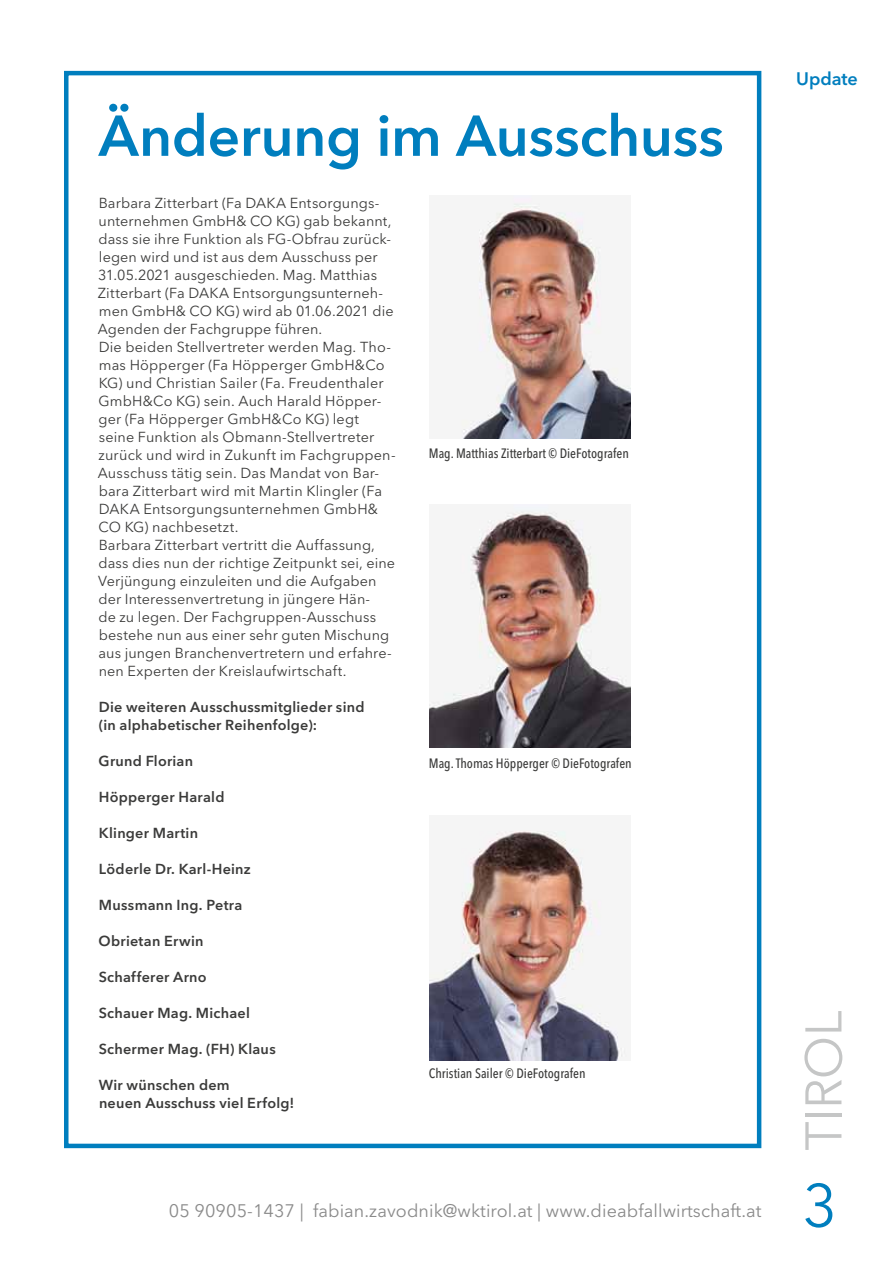
<style>
.page{position:relative;width:893px;height:1263px;background:#fff}
.page>*{position:absolute;margin:0;border:0;box-sizing:border-box;transform-origin:0 0}
.t1{font:60px "Avenir Next LT Pro";color:#007ebe}
.t2{font:600 57px "Avenir Next LT Pro";letter-spacing:-.005em;color:#007ebe}
.t3{font:51px "Avenir Next LT Pro";letter-spacing:-.01em;color:#c5c6c6}
.t4{font:18px "Avenir Next LT Pro";letter-spacing:.005em;color:#8a8a8a}
.t5{font:600 18px "Avenir Next LT Pro";letter-spacing:-.005em;color:#007ebe}
.t6{font:14.4px/18px "Avenir Next LT Pro";letter-spacing:.01em;color:#3b3b3a}
.t7{font:600 14.4px/18px "Avenir Next LT Pro";letter-spacing:.015em;color:#3b3b3a}
.t8{font:500 condensed 13.5px "Avenir Next LT Pro";color:#3b3b3a}
</style>
<div class="page">
<div style="left:64px;top:71px;width:697px;height:1077px;border:4px solid #007ebe"></div>
<img style="left:460px;top:196px;width:171px;height:243px">
<img style="left:429px;top:830px;width:198px;height:231px">
<img style="left:429px;top:505px;width:202px;height:242px">
<h2 class="t2" style="left:99px;top:101px;width:627px">Änderung im Ausschuss</h2>
<p class="t6" style="left:98px;top:194px;width:299px">Barbara Zitterbart (Fa DAKA Entsorgungs&shy;unternehmen GmbH&amp; CO KG) gab bekannt, dass sie ihre Funktion als FG-Obfrau zurück&shy;legen wird und ist aus dem Ausschuss per 31.05.2021 ausgeschieden. Mag. Matthias Zitterbart (Fa DAKA Entsorgungsunterneh&shy;men GmbH&amp; CO KG) wird ab 01.06.2021 die Agenden der Fachgruppe führen.<br>Die beiden Stellvertreter werden Mag. Tho&shy;mas Höpperger (Fa Höpperger GmbH&amp;Co KG) und Christian Sailer (Fa. Freudenthaler GmbH&amp;Co KG) sein. Auch Harald Höpper&shy;ger (Fa Höpperger GmbH&amp;Co KG) legt seine Funktion als Obmann-Stellvertreter zurück und wird in Zukunft im Fachgruppen-Ausschuss tätig sein. Das Mandat von Bar&shy;bara Zitterbart wird mit Martin Klingler (Fa DAKA Entsorgungsunternehmen GmbH&amp; CO KG) nachbesetzt.<br>Barbara Zitterbart vertritt die Auffassung, dass dies nun der richtige Zeitpunkt sei, eine Verjüngung einzuleiten und die Aufgaben der Interessenvertretung in jüngere Hän-<br>de zu legen. Der Fachgruppen-Ausschuss bestehe nun aus einer sehr guten Mischung aus jungen Branchenvertretern und erfahre&shy;nen Experten der Kreislaufwirtschaft.</p>
<p class="t7" style="left:99px;top:698px;width:267px">Die weiteren Ausschussmitglieder sind (in alphabetischer Reihenfolge):</p>
<p class="t7" style="left:99px;top:752px;width:96px">Grund Florian</p>
<p class="t7" style="left:99px;top:788px;width:127px">Höpperger Harald</p>
<p class="t7" style="left:99px;top:824px;width:101px">Klinger Martin</p>
<p class="t7" style="left:99px;top:860px;width:153px">Löderle Dr. Karl-Heinz</p>
<p class="t7" style="left:99px;top:896px;width:145px">Mussmann Ing. Petra</p>
<p class="t7" style="left:99px;top:932px;width:106px">Obrietan Erwin</p>
<p class="t7" style="left:99px;top:968px;width:110px">Schafferer Arno</p>
<p class="t7" style="left:99px;top:1004px;width:153px">Schauer Mag. Michael</p>
<p class="t7" style="left:99px;top:1040px;width:179px">Schermer Mag. (FH) Klaus</p>
<p class="t7" style="left:99px;top:1076px;width:197px">Wir wünschen dem<br>neuen Ausschuss viel Erfolg!</p>
<p class="t8" style="left:429px;top:445px;width:202px">Mag. Matthias Zitterbart © DieFotografen</p>
<p class="t8" style="left:429px;top:755px;width:204px">Mag. Thomas Höpperger © DieFotografen</p>
<p class="t8" style="left:429px;top:1065px;width:158px">Christian Sailer © DieFotografen</p>
<p class="t4" style="left:169px;top:1200px;width:594px">05 90905-1437 | fabian.zavodnik@wktirol.at | www.dieabfallwirtschaft.at</p>
<p class="t5" style="left:796px;top:68px;width:63px">Update</p>
<h3 class="t3" style="left:793px;top:1150px;width:142px;rotate:-90deg">TIROL</h3>
<h1 class="t1" style="left:802px;top:1170px;width:36px">3</h1>
</div>
